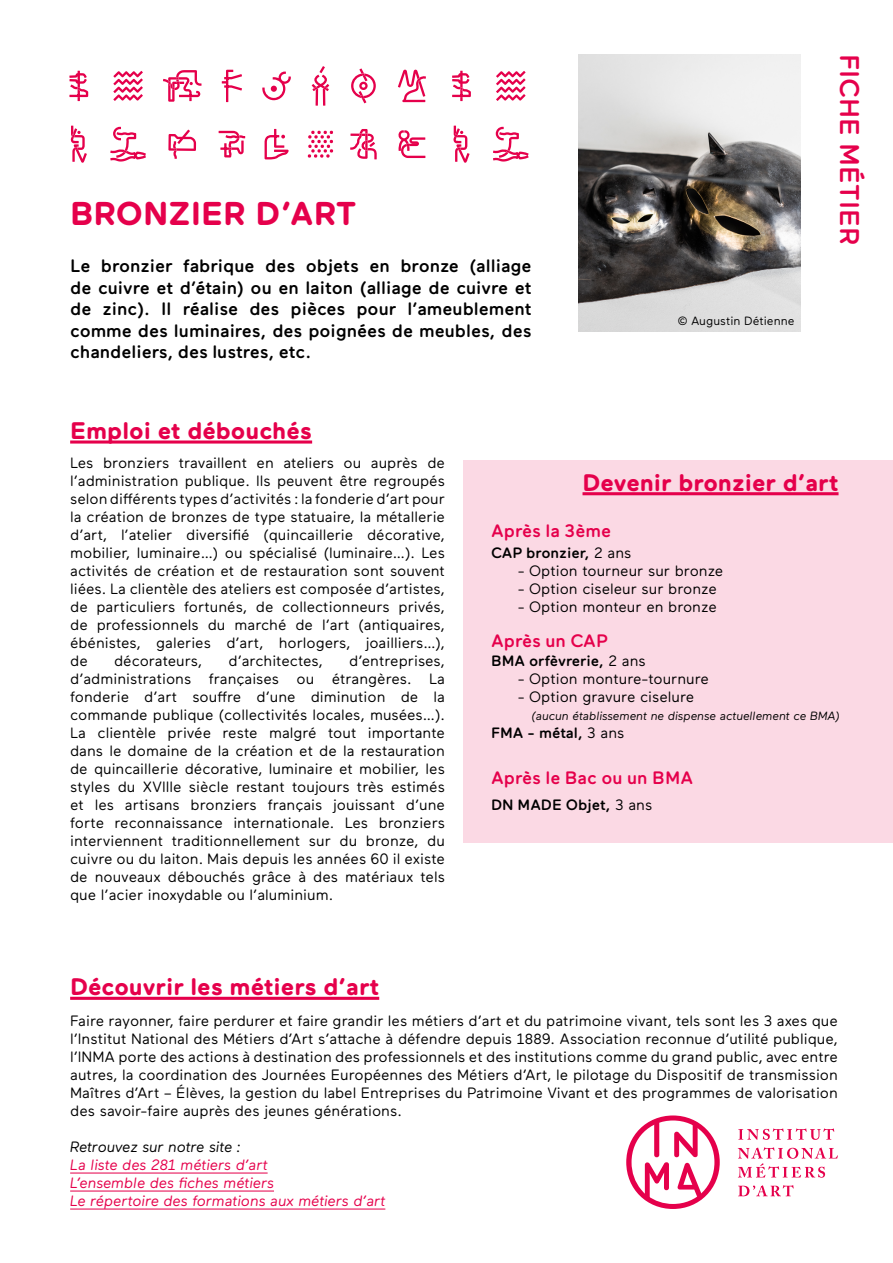
<style>
.page{position:relative;width:893px;height:1263px;background:#fff}
.page>*{position:absolute;margin:0;border:0;box-sizing:border-box;transform-origin:0 0}
.t1{font:700 33px "Maax Rounded";color:#e5004b}
.t2{font:500 27px "Maax Rounded";color:#e5004b}
.t3{font:700 24px "Maax Rounded";color:#e5004b}
.t4{font:500 18px/21.6px "Maax Rounded";color:#000;text-align:justify}
.t5{font:500 18px "Maax Rounded";color:#e5004b}
.t6{font:15px/18px "Maax Rounded";color:#000;text-align:justify}
.t7{font:italic 15px/18px "Maax Rounded";color:#e5004b}
.t8{font:500 15px "Maax Rounded";color:#000}
.t9{font:italic 15px "Maax Rounded";color:#000}
.t10{font:italic 12px "Maax Rounded";color:#000}
.t11{font:12px "Maax Rounded";color:#000}
.s1{font-weight:400}
</style>
<div class="page">
<div style="left:463px;top:460px;width:430px;height:383px;background:#fbd9e4"></div>
<svg style="left:70px;top:440px;width:242px;height:4px"></svg>
<hr style="left:582px;top:492px;width:256px;height:3px;background:#e5004b">
<hr style="left:70px;top:997px;width:309px;height:3px;background:#e5004b">
<svg style="left:452px;top:71px;width:19px;height:30px"></svg>
<svg style="left:496px;top:71px;width:30px;height:30px"></svg>
<svg style="left:453px;top:126px;width:17px;height:37px"></svg>
<svg style="left:493px;top:127px;width:36px;height:35px"></svg>
<svg style="left:351px;top:68px;width:25px;height:35px"></svg>
<svg style="left:222px;top:70px;width:20px;height:32px"></svg>
<svg style="left:262px;top:72px;width:29px;height:28px"></svg>
<svg style="left:312px;top:66px;width:17px;height:40px"></svg>
<svg style="left:398px;top:70px;width:28px;height:32px"></svg>
<svg style="left:163px;top:70px;width:38px;height:32px"></svg>
<svg style="left:69px;top:71px;width:19px;height:30px"></svg>
<svg style="left:113px;top:71px;width:30px;height:30px"></svg>
<svg style="left:350px;top:129px;width:27px;height:30px"></svg>
<svg style="left:219px;top:131px;width:26px;height:27px"></svg>
<svg style="left:264px;top:129px;width:25px;height:30px"></svg>
<svg style="left:308px;top:130px;width:25px;height:28px"></svg>
<svg style="left:398px;top:130px;width:27px;height:28px"></svg>
<svg style="left:168px;top:130px;width:28px;height:29px"></svg>
<svg style="left:71px;top:126px;width:16px;height:37px"></svg>
<svg style="left:110px;top:127px;width:36px;height:35px"></svg>
<hr style="left:70px;top:1172px;width:198px;height:1px;background:#e5004b">
<hr style="left:70px;top:1190px;width:204px;height:1px;background:#e5004b">
<hr style="left:70px;top:1208px;width:315px;height:1px;background:#e5004b">
<svg style="left:738px;top:1128px;width:96px;height:12px"></svg>
<svg style="left:738px;top:1147px;width:100px;height:31px"></svg>
<svg style="left:738px;top:1185px;width:56px;height:11px"></svg>
<svg style="left:626px;top:1115px;width:94px;height:94px"></svg>
<img style="left:578px;top:54px;width:222px;height:277px">
<h1 class="t1" style="left:70px;top:192px;width:288px">BRONZIER D’ART</h1>
<p class="t4" style="left:70px;top:254px;width:463px">Le bronzier fabrique des objets en bronze (alliage de cuivre et d’étain) ou en laiton (alliage de cuivre et de zinc). Il réalise des pièces pour l’ameublement comme des luminaires, des poignées de meubles, des chandeliers, des lustres, etc.</p>
<h3 class="t3" style="left:70px;top:415px;width:243px">Emploi et débouchés</h3>
<p class="t11" style="left:678px;top:313px;width:118px">© Augustin Détienne</p>
<h2 class="t2" style="left:867px;top:54px;width:193px;rotate:90deg">FICHE MÉTIER</h2>
<p class="t6" style="left:70px;top:453px;width:376px">Les bronziers travaillent en ateliers ou auprès de l’administration publique. Ils peuvent être regroupés selon différents types d’activités : la fonderie d’art pour la création de bronzes de type statuaire, la métallerie d’art, l’atelier diversifié (quincaillerie décorative, mobilier, luminaire…) ou spécialisé (luminaire…). Les activités de création et de restauration sont souvent liées. La clientèle des ateliers est composée d’artistes, de particuliers fortunés, de collectionneurs privés, de professionnels du marché de l’art (antiquaires, ébénistes, galeries d’art, horlogers, joailliers…), de</p>
<p class="t6" style="left:70px;top:651px;width:376px;text-indent:279px">d’entreprises, d’administrations françaises ou étrangères. La fonderie d’art souffre d’une diminution de la commande publique (collectivités locales, musées…).<br>La clientèle privée reste malgré tout importante dans le domaine de la création et de la restauration de quincaillerie décorative, luminaire et mobilier, les styles du XVIIIe siècle restant toujours très estimés et les artisans bronziers français jouissant d’une forte reconnaissance internationale. Les bronziers interviennent traditionnellement sur du bronze, du cuivre ou du laiton. Mais depuis les années 60 il existe de nouveaux débouchés grâce à des matériaux tels que l’acier inoxydable ou l’aluminium.</p>
<p class="t6" style="left:114px;top:651px;width:90px">décorateurs,</p>
<p class="t6" style="left:228px;top:651px;width:96px">d’architectes,</p>
<h3 class="t3" style="left:70px;top:971px;width:311px">Découvrir les métiers d’art</h3>
<h3 class="t3" style="left:582px;top:467px;width:258px">Devenir bronzier d’art</h3>
<p class="t5" style="left:491px;top:519px;width:121px">Après la 3ème</p>
<p class="t8" style="left:491px;top:543px;width:142px">CAP bronzier, <span class="s1">2 ans</span></p>
<p class="t6" style="left:518px;top:561px;width:207px">- Option tourneur sur bronze</p>
<p class="t6" style="left:518px;top:579px;width:201px">- Option ciseleur sur bronze</p>
<p class="t6" style="left:518px;top:597px;width:201px">- Option monteur en bronze</p>
<p class="t5" style="left:491px;top:629px;width:118px">Après un CAP</p>
<p class="t8" style="left:491px;top:651px;width:156px">BMA orfèvrerie, <span class="s1">2 ans</span></p>
<p class="t6" style="left:518px;top:669px;width:193px">- Option monture-tournure</p>
<p class="t6" style="left:518px;top:687px;width:178px">- Option gravure ciselure</p>
<p class="t10" style="left:532px;top:708px;width:310px">(aucun établissement ne dispense actuellement ce BMA)</p>
<p class="t8" style="left:491px;top:723px;width:135px">FMA - métal, <span class="s1">3 ans</span></p>
<p class="t5" style="left:491px;top:766px;width:203px">Après le Bac ou un BMA</p>
<p class="t8" style="left:491px;top:795px;width:163px">DN MADE Objet, <span class="s1">3 ans</span></p>
<p class="t6" style="left:70px;top:1011px;width:769px">Faire rayonner, faire perdurer et faire grandir les métiers d’art et du patrimoine vivant, tels sont les 3 axes que l’Institut National des Métiers d’Art s’attache à défendre depuis 1889. Association reconnue d’utilité publique, l’INMA porte des actions à destination des professionnels et des institutions comme du grand public, avec entre autres, la coordination des Journées Européennes des Métiers d’Art, le pilotage du Dispositif de transmission Maîtres d’Art – Élèves, la gestion du label Entreprises du Patrimoine Vivant et des programmes de valorisation des savoir-faire auprès des jeunes générations.</p>
<p class="t9" style="left:70px;top:1137px;width:172px">Retrouvez sur notre site :</p>
<p class="t7" style="left:70px;top:1155px;width:317px">La liste des 281 métiers d’art<br>L’ensemble des fiches métiers<br>Le répertoire des formations aux métiers d’art</p>
</div>
